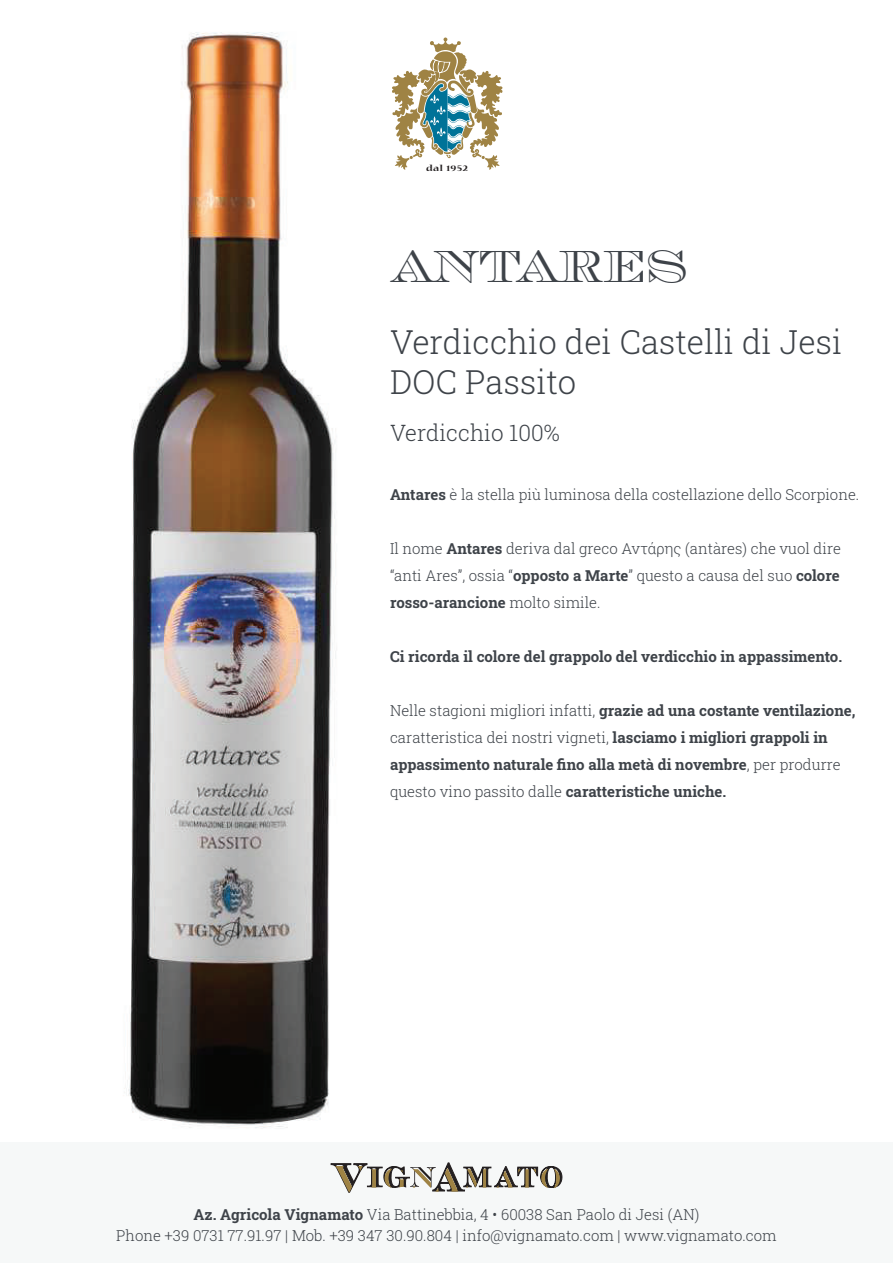
<style>
.page{position:relative;width:893px;height:1263px;background:#fff}
.page>*{position:absolute;margin:0;border:0;box-sizing:border-box;transform-origin:0 0}
.t1{font:46.5px "Chevalier SCDOT Open";color:#3e4349}
.t2{font:300 33px/39.6px "Roboto Slab";color:#3e4349}
.t3{font:300 22.5px "Roboto Slab";color:#3e4349}
.t4{font:300 15px/27px "Roboto Slab";color:#3e4349;text-align:justify}
.t5{font:700 15px/27px "Roboto Slab";color:#3e4349}
.t6{font:700 expanded 9.3px "Nueva";letter-spacing:.065em;color:#231f20}
.s1{font-weight:700}
.s2{font-weight:300}
</style>
<div class="page">
<img style="left:124px;top:32px;width:212px;height:1097px">
<div style="left:0;top:1143px;width:893px;height:120px;background:#f6f8f8"></div>
<svg style="left:392px;top:37px;width:111px;height:133px"></svg>
<svg style="left:331px;top:1162px;width:231px;height:31px"></svg>
<p class="t6" style="left:426px;top:164px;width:43px">dal 1952</p>
<h1 class="t1" style="left:393px;top:238px;width:297px">ANTARES</h1>
<h2 class="t2" style="left:390px;top:321px;width:454px">Verdicchio dei Castelli di Jesi<br>DOC Passito</h2>
<h3 class="t3" style="left:390px;top:417px;width:171px">Verdicchio 100%</h3>
<p class="t4" style="left:390px;top:480px;width:471px"><span class="s1">Antares</span> è la stella più luminosa della costellazione dello Scorpione.</p>
<p class="t4" style="left:390px;top:534px;width:452px">Il nome <span class="s1">Antares</span> deriva dal greco Avτάρης (antàres) che vuol dire “anti Ares”, ossia “<span class="s1">opposto a Marte</span>” questo a causa del suo <span class="s1">colore rosso-arancione</span> molto simile.</p>
<p class="t5" style="left:390px;top:642px;width:454px">Ci ricorda il colore del grappolo del verdicchio in appassimento.</p>
<p class="t5" style="left:390px;top:696px;width:467px"><span class="s2">Nelle stagioni migliori infatti,</span> grazie ad una costante ventilazione, <span class="s2">caratteristica dei nostri vigneti,</span> lasciamo i migliori grappoli in appassimento naturale fino alla metà di novembre<span class="s2">, per produrre questo vino passito dalle</span> caratteristiche uniche.</p>
<p class="t4" style="left:116px;top:1203px;width:662px;line-height:21px;text-align:center"><span class="s1">Az. Agricola Vignamato</span> Via Battinebbia, 4 • 60038 San Paolo di Jesi (AN)<br>Phone +39 0731 77.91.97 | Mob. +39 347 30.90.804 | info@vignamato.com | www.vignamato.com</p>
</div>
